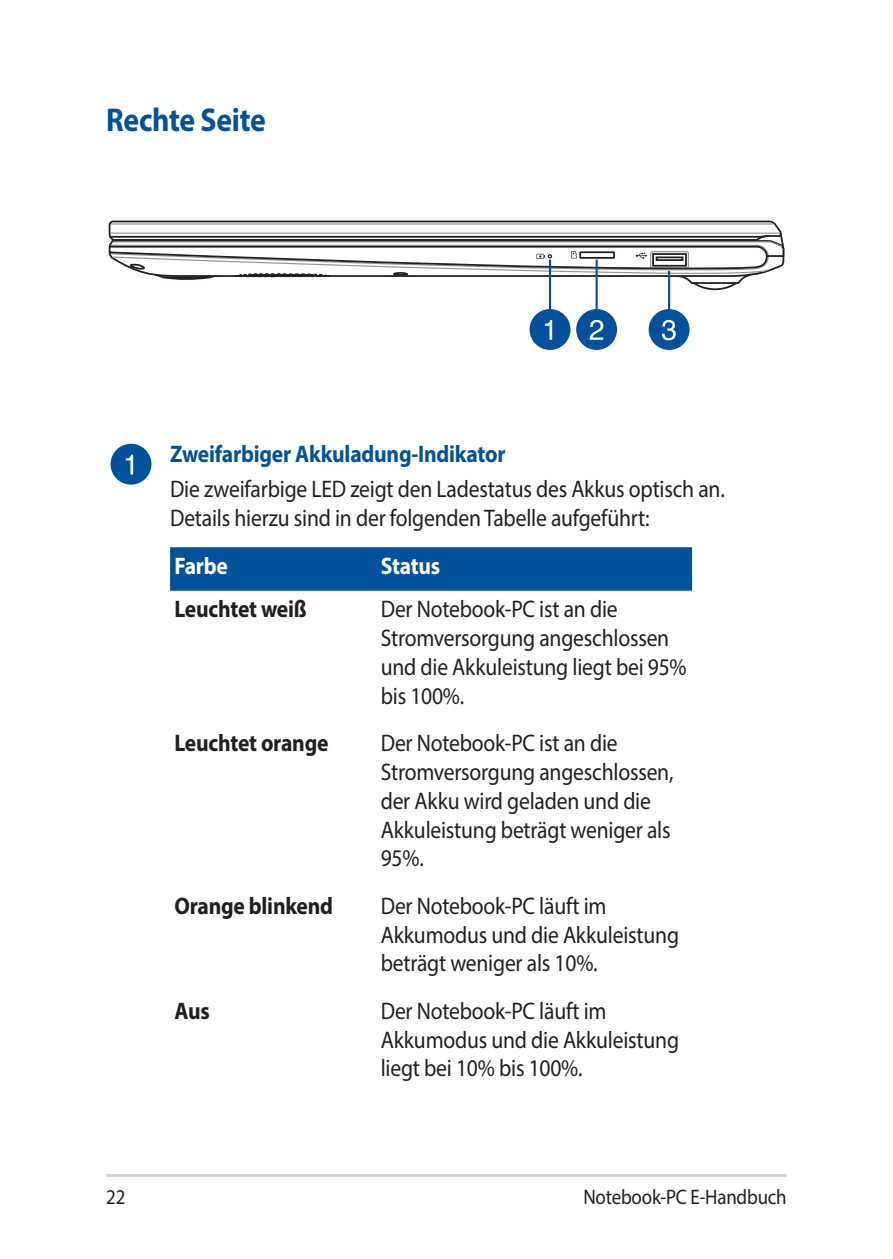
<style>
.page{position:relative;width:893px;height:1259px;background:#fff}
.page>*{position:absolute;margin:0;border:0;box-sizing:border-box;transform-origin:0 0}
.t1{font:700 33px "Myriad Pro";letter-spacing:-.01em;color:#01529a;scale:.9 1}
.t2{font:24px/28.8px "Myriad Pro";letter-spacing:-.01em;color:#231f20;scale:.9 1}
.t3{font:700 24px "Myriad Pro";letter-spacing:-.01em;color:#231f20;scale:.9 1}
.t4{font:700 24px "Myriad Pro";letter-spacing:-.01em;color:#01529a;scale:.9 1}
.t5{font:700 24px "Myriad Pro";letter-spacing:-.01em;color:#fff;scale:.9 1}
.t6{font:21px "Myriad Pro";letter-spacing:-.01em;color:#231f20;scale:.9 1}
</style>
<div class="page">
<hr style="left:106px;top:1174px;width:681px;height:3px;background:#d1d2d4">
<svg style="left:108px;top:220px;width:677px;height:71px"></svg>
<hr style="left:668px;top:271px;width:2px;height:58px;background:#01529a">
<div style="left:649px;top:309px;width:40px;height:41px;background:#01529a;border-radius:50%"></div>
<svg style="left:662px;top:320px;width:14px;height:20px"></svg>
<hr style="left:596px;top:259px;width:2px;height:70px;background:#01529a">
<div style="left:576px;top:309px;width:41px;height:41px;background:#01529a;border-radius:50%"></div>
<svg style="left:590px;top:320px;width:13px;height:20px"></svg>
<hr style="left:549px;top:259px;width:2px;height:70px;background:#01529a">
<div style="left:530px;top:309px;width:40px;height:41px;background:#01529a;border-radius:50%"></div>
<svg style="left:545px;top:320px;width:7px;height:20px"></svg>
<div style="left:111px;top:444px;width:40px;height:40px;background:#01529a;border-radius:50%"></div>
<svg style="left:126px;top:455px;width:7px;height:19px"></svg>
<div style="left:170px;top:547px;width:522px;height:44px;background:#01529a"></div>
<h1 class="t1" style="left:106px;top:98px;width:179px">Rechte Seite</h1>
<p class="t4" style="left:170px;top:438px;width:374px">Zweifarbiger Akkuladung-Indikator</p>
<p class="t2" style="left:170px;top:474px;width:618px">Die zweifarbige LED zeigt den Ladestatus des Akkus optisch an.<br>Details hierzu sind in der folgenden Tabelle aufgeführt:</p>
<p class="t5" style="left:174px;top:550px;width:61px">Farbe</p>
<p class="t5" style="left:381px;top:550px;width:68px">Status</p>
<p class="t3" style="left:174px;top:593px;width:149px">Leuchtet weiß</p>
<p class="t2" style="left:381px;top:594px;width:341px">Der Notebook-PC ist an die<br>Stromversorgung angeschlossen und die Akkuleistung liegt bei 95% bis 100%.</p>
<p class="t3" style="left:174px;top:727px;width:173px">Leuchtet orange</p>
<p class="t2" style="left:381px;top:728px;width:327px">Der Notebook-PC ist an die<br>Stromversorgung angeschlossen, der Akku wird geladen und die<br>Akkuleistung beträgt weniger als<br>95%.</p>
<p class="t3" style="left:174px;top:890px;width:178px">Orange blinkend</p>
<p class="t2" style="left:381px;top:891px;width:333px">Der Notebook-PC läuft im<br>Akkumodus und die Akkuleistung beträgt weniger als 10%.</p>
<p class="t3" style="left:174px;top:995px;width:41px">Aus</p>
<p class="t2" style="left:381px;top:996px;width:333px">Der Notebook-PC läuft im<br>Akkumodus und die Akkuleistung liegt bei 10% bis 100%.</p>
<p class="t6" style="left:106px;top:1184px;width:23px">22</p>
<p class="t6" style="left:583px;top:1184px;width:227px">Notebook-PC E-Handbuch</p>
</div>
